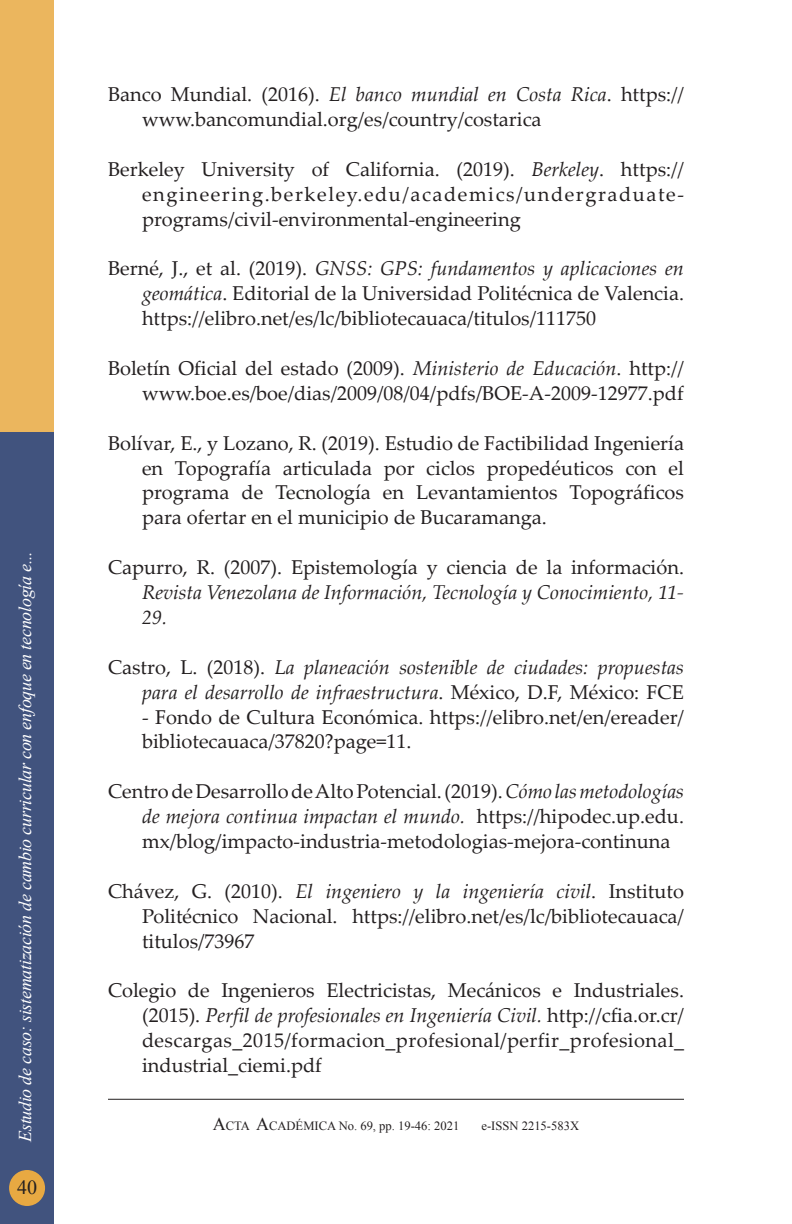
<style>
.page{position:relative;width:792px;height:1224px;background:#fff}
.page>*{position:absolute;margin:0;border:0;box-sizing:border-box;transform-origin:0 0}
.No_Spacing{font:20px/24.8px "Palatino Linotype";color:#231f20;text-align:justify}
.No_Spacing-2{font:italic 20px/25px "Palatino Linotype";color:#231f20;text-align:justify}
.t1{font:20px "Times New Roman";color:#231f20}
.t2{font:italic 18px "Times New Roman";letter-spacing:-.015em;color:#fff}
.t3{font:12.6px "Times New Roman";color:#231f20}
.s1{font-style:italic}
.s2{font-style:normal}
.s3{font-size:18px}
</style>
<div class="page">
<hr style="left:108px;top:1099px;width:576px;height:1px;background:#231f20">
<div style="left:0;top:432px;width:54px;height:792px;background:#41537e"></div>
<div style="left:0;top:0;width:54px;height:432px;background:#ebb65e"></div>
<div style="left:9px;top:1170px;width:36px;height:36px;background:#e8a942;border-radius:50%"></div>
<p class="t2" style="left:13px;top:1142px;width:592px;rotate:-90deg">Estudio de caso: sistematización de cambio curricular con enfoque en tecnología e...</p>
<p class="t1" style="left:17px;top:1174px;width:21px">40</p>
<p class="No_Spacing" style="left:142px;top:81px;width:543px;text-indent:-34px">Banco Mundial. (2016). <span class="s1">El banco mundial en Costa Rica</span>. https:// www.bancomundial.org/es/country/costarica</p>
<p class="No_Spacing" style="left:142px;top:156px;width:544px;text-indent:-34px">Berkeley University of California. (2019). <span class="s1">Berkeley</span>. https:// engineering.berkeley.edu/academics/undergraduate&shy;programs/civil-environmental-engineering</p>
<p class="No_Spacing" style="left:142px;top:255px;width:544px;text-indent:-34px">Berné, J., et al. (2019). <span class="s1">GNSS: GPS: fundamentos y aplicaciones en geomática</span>. Editorial de la Universidad Politécnica de Valencia. https://elibro.net/es/lc/bibliotecauaca/titulos/111750</p>
<p class="No_Spacing" style="left:108px;top:355px;width:577px;text-align:right">Boletín Oficial del estado (2009). <span class="s1">Ministerio de Educación</span>. http:// www.boe.es/boe/dias/2009/08/04/pdfs/BOE-A-2009-12977.pdf</p>
<p class="No_Spacing" style="left:142px;top:430px;width:544px;text-indent:-34px">Bolívar, E., y Lozano, R. (2019). Estudio de Factibilidad Ingeniería en Topografía articulada por ciclos propedéuticos con el programa de Tecnología en Levantamientos Topográficos para ofertar en el municipio de Bucaramanga.</p>
<p class="No_Spacing-2" style="left:142px;top:554px;width:544px;text-indent:-34px"><span class="s2">Capurro, R. (2007). Epistemología y ciencia de la información.<br></span>Revista Venezolana de Información, Tecnología y Conocimiento, 11- 29.</p>
<p class="No_Spacing-2" style="left:108px;top:654px;width:577px;text-align:right"><span class="s2">Castro, L. (2018).</span> La planeación sostenible de ciudades: propuestas para el desarrollo de infraestructura<span class="s2">. México, D.F, México: FCE</span></p>
<p class="No_Spacing" style="left:142px;top:703px;width:543px">- Fondo de Cultura Económica. https://elibro.net/en/ereader/ bibliotecauaca/37820?page=11.</p>
<p class="No_Spacing" style="left:142px;top:778px;width:544px;text-indent:-34px">Centro de Desarrollo de Alto Potencial. (2019). <span class="s1">Cómo las metodologías de mejora continua impactan el mundo.</span> https://hipodec.up.edu. mx/blog/impacto-industria-metodologias-mejora-continuna</p>
<p class="No_Spacing" style="left:142px;top:878px;width:543px;text-indent:-34px">Chávez, G. (2010). <span class="s1">El ingeniero y la ingeniería civil</span>. Instituto Politécnico Nacional. https://elibro.net/es/lc/bibliotecauaca/ titulos/73967</p>
<p class="No_Spacing" style="left:142px;top:977px;width:544px;text-indent:-34px">Colegio de Ingenieros Electricistas, Mecánicos e Industriales. (2015). <span class="s1">Perfil de profesionales en Ingeniería Civil.</span> http://cfia.or.cr/ descargas_2015/formacion_profesional/perfir_profesional_ industrial_ciemi.pdf</p>
<p class="t3" style="left:213px;top:1118px;width:248px"><span class="s3">A</span>CTA <span class="s3">A</span>CADÉMICA No. 69, pp. 19-46: 2021</p>
<p class="t3" style="left:481px;top:1118px;width:99px">e-ISSN 2215-583X</p>
</div>
